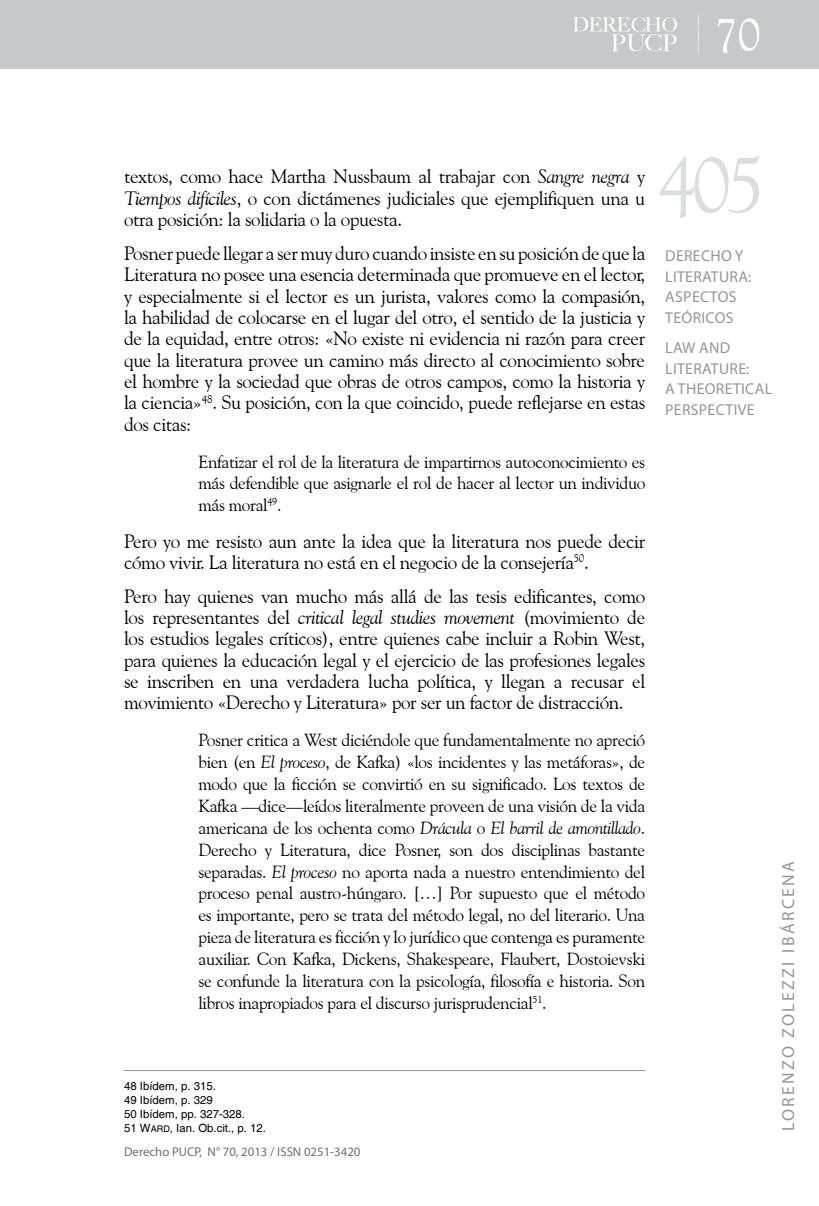
<style>
.page{position:relative;width:819px;height:1206px;background:#fff}
.page>*{position:absolute;margin:0;border:0;box-sizing:border-box;transform-origin:0 0}
.t1{font:78.75px "Goudy Old Style BT";color:#dcddde}
.t2{font:46.38px "Goudy Old Style BT";color:#fff}
.t3{font:19.25px/21.3px "Goudy Old Style BT";letter-spacing:-.02em;color:#000;text-align:justify}
.t4{font:17.5px/21.9px "Goudy Old Style BT";letter-spacing:-.02em;color:#000;text-align:justify}
.t5{font:17.5px "Myriad Pro";letter-spacing:.14em;color:#939598}
.t6{font:15.75px/20.7px "Myriad Pro";letter-spacing:.02em;color:#939598}
.t7{font:12.78px "Myriad Pro";color:#6d6e71}
.t8{font:11.38px/14px "Helvetica";color:#000}
.s1{font-style:italic}
.s2{font-family:"Helvetica SC800"}
.s3{font-family:"Helvetica SC800";font-size:9.1px}
</style>
<div class="page">
<div style="left:0;top:0;width:819px;height:69px;background:#c7c8ca"></div>
<svg style="left:573px;top:17px;width:104px;height:34px"></svg>
<hr style="left:124px;top:1070px;width:521px;height:1px;background:#939598">
<h2 class="t2" style="left:714px;top:6px;width:47px">70</h2>
<p class="t3" style="left:124px;top:166px;width:522px">textos, como hace Martha Nussbaum al trabajar con <span class="s1">Sangre negra</span> y <span class="s1">Tiempos difíciles</span>, o con dictámenes judiciales que ejemplifiquen una u otra posición: la solidaria o la opuesta.</p>
<p class="t3" style="left:124px;top:242px;width:522px">Posner puede llegar a ser muy duro cuando insiste en su posición de que la Literatura no posee una esencia determinada que promueve en el lector, y especialmente si el lector es un jurista, valores como la compasión, la habilidad de colocarse en el lugar del otro, el sentido de la justicia y de la equidad, entre otros: «No existe ni evidencia ni razón para creer que la literatura provee un camino más directo al conocimiento sobre el hombre y la sociedad que obras de otros campos, como la historia y la ciencia»<sup>48</sup>. Su posición, con la que coincido, puede reflejarse en estas dos citas:</p>
<p class="t4" style="left:198px;top:450px;width:448px">Enfatizar el rol de la literatura de impartirnos autoconocimiento es más defendible que asignarle el rol de hacer al lector un individuo más moral<sup>49</sup>.</p>
<p class="t3" style="left:124px;top:530px;width:522px">Pero yo me resisto aun ante la idea que la literatura nos puede decir cómo vivir. La literatura no está en el negocio de la consejería<sup>50</sup>.</p>
<p class="t3" style="left:124px;top:585px;width:522px">Pero hay quienes van mucho más allá de las tesis edificantes, como los representantes del <span class="s1">critical legal studies movement</span> (movimiento de los estudios legales críticos), entre quienes cabe incluir a Robin West, para quienes la educación legal y el ejercicio de las profesiones legales se inscriben en una verdadera lucha política, y llegan a recusar el movimiento «Derecho y Literatura» por ser un factor de distracción.</p>
<p class="t4" style="left:198px;top:729px;width:448px">Posner critica a West diciéndole que fundamentalmente no apreció bien (en <span class="s1">El proceso</span>, de Kafka) «los incidentes y las metáforas», de modo que la ficción se convirtió en su significado. Los textos de Kafka —dice—leídos literalmente proveen de una visión de la vida americana de los ochenta como <span class="s1">Drácula</span> o <span class="s1">El barril de amontillado</span>.<br>Derecho y Literatura, dice Posner, son dos disciplinas bastante separadas. <span class="s1">El proceso</span> no aporta nada a nuestro entendimiento del proceso penal austro-húngaro. […] Por supuesto que el método es importante, pero se trata del método legal, no del literario. Una pieza de literatura es ficción y lo jurídico que contenga es puramente auxiliar. Con Kafka, Dickens, Shakespeare, Flaubert, Dostoievski se confunde la literatura con la psicología, filosofía e historia. Son libros inapropiados para el discurso jurisprudencial<sup>51</sup>.</p>
<p class="t8" style="left:124px;top:1078px;width:143px">48 Ibídem, p. 315.<br>49 Ibídem, p. 329<br>50 Ibídem, pp. 327-328.<br>51 <span class="s2">W</span><span class="s3">ard</span>, Ian. Ob.cit., p. 12.</p>
<p class="t7" style="left:124px;top:1144px;width:160px">DERECHO PUCP, N° 70, 2013 / ISSN</p>
<p class="t7" style="left:304px;top:1144px;width:58px">0251-3420</p>
<h1 class="t1" style="left:657px;top:136px;width:109px">405</h1>
<p class="t6" style="left:665px;top:245px;width:88px">DERECHO Y<br>LITERATURA:<br>ASPECTOS<br>TEÓRICOS</p>
<p class="t6" style="left:665px;top:337px;width:108px">LAW AND<br>LITERATURE:<br>A THEORETICAL<br>PERSPECTIVE</p>
<p class="t5" style="left:777px;top:1131px;width:272px;rotate:-90deg">LORENZO ZOLEZZI I BÁRCENA</p>
</div>
